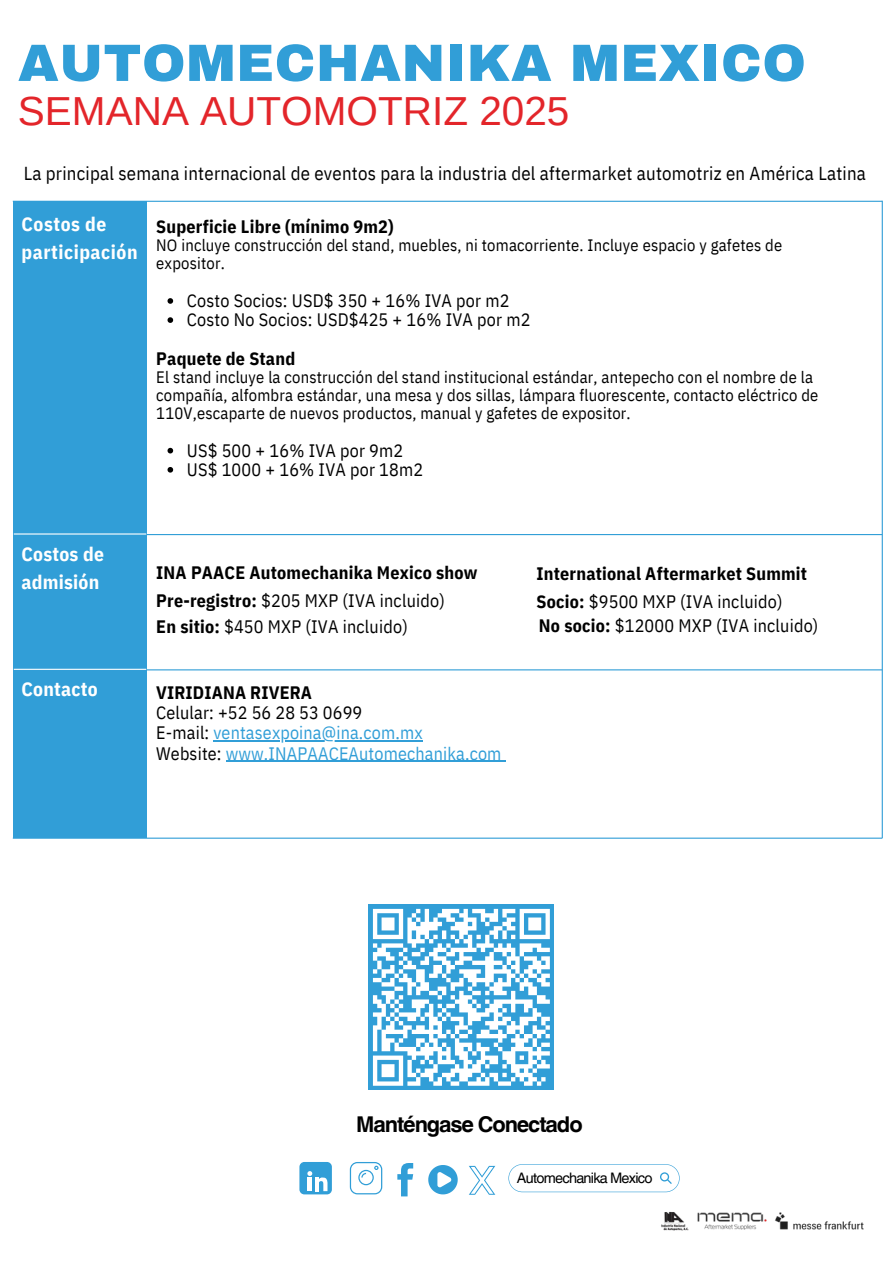
<style>
.page{position:relative;width:894px;height:1264px;background:#fff}
.page>*{position:absolute;margin:0;border:0;box-sizing:border-box;transform-origin:0 0}
.t1{font:900 52.5px "Archivo";letter-spacing:.01em;color:#319ed7}
.t2{font:40.5px "Arimo";color:#e3252a}
.t3{font:700 21.75px "Helvetica World";letter-spacing:-.05em;color:#000}
.t4{font:700 19.5px/28.2px "IBM Plex Sans Cond";letter-spacing:.01em;color:#fff}
.t5{font:700 19.5px/28.2px "IBM Plex Sans Cond";letter-spacing:.03em;color:#fff}
.t6{font:18.75px "IBM Plex Sans Cond";letter-spacing:.01em;color:#000}
.t7{font:18px/20.2px "IBM Plex Sans Cond";letter-spacing:.01em;color:#000}
.t8{font:700 18px "IBM Plex Sans Cond";letter-spacing:.01em;color:#000}
.t9{font:18px "IBM Plex Sans Cond";letter-spacing:.01em;color:#319ed7}
.t10{font:16.5px/18px "IBM Plex Sans Cond";letter-spacing:.01em;color:#000}
.t11{font:14.55px "Helvetica World";letter-spacing:-.05em;color:#000}
.s1{font-weight:700}
.s2{color:#319ed7}
.s3{color:#000}
</style>
<div class="page">
<img style="left:661px;top:1211px;width:203px;height:20px">
<div style="left:13px;top:201px;width:133px;height:637px;background:#319ed7"></div>
<svg style="left:167px;top:298px;width:6px;height:6px"></svg>
<svg style="left:167px;top:317px;width:6px;height:6px"></svg>
<svg style="left:167px;top:448px;width:6px;height:5px"></svg>
<svg style="left:167px;top:467px;width:6px;height:5px"></svg>
<hr style="left:94px;top:534px;width:788px;height:1px;background:#319ed7">
<hr style="left:13px;top:201px;width:869px;height:1px;background:#319ed7">
<hr style="left:93px;top:669px;width:789px;height:1px;background:#319ed7">
<hr style="left:13px;top:837px;width:869px;height:1px;background:#319ed7">
<hr style="left:14px;top:533px;width:132px;height:1px;background:#fff">
<hr style="left:14px;top:668px;width:132px;height:2px;background:#fff">
<hr style="left:881px;top:201px;width:1px;height:637px;background:#319ed7">
<hr style="left:213px;top:740px;width:210px;height:1px;background:#319ed7">
<hr style="left:226px;top:760px;width:261px;height:2px;background:#319ed7">
<svg style="left:487px;top:760px;width:18px;height:2px"></svg>
<svg style="left:397px;top:1163px;width:16px;height:33px"></svg>
<svg style="left:350px;top:1162px;width:32px;height:32px"></svg>
<div style="left:299px;top:1161px;width:33px;height:33px;background:#319ed7;border-radius:5px"></div>
<svg style="left:307px;top:1171px;width:21px;height:20px"></svg>
<svg style="left:428px;top:1165px;width:29px;height:29px"></svg>
<svg style="left:508px;top:1164px;width:171px;height:28px"></svg>
<div style="left:368px;top:904px;width:186px;height:186px;background:#319ed7"></div>
<svg style="left:372px;top:908px;width:178px;height:178px"></svg>
<svg style="left:469px;top:1165px;width:26px;height:29px"></svg>
<h4 class="t1" style="left:18px;top:35px;width:789px">AUTOMECHANIKA MEXICO</h4>
<h4 class="t2" style="left:18px;top:88px;width:553px">SEMANA AUTOMOTRIZ 2025</h4>
<h5 class="t6" style="left:24px;top:161px;width:843px">La principal semana internacional de eventos para la industria del aftermarket automotriz en América Latina</h5>
<p class="t5" style="left:22px;top:209px;width:117px">Costos de participación</p>
<h1 class="t8" style="left:156px;top:214px;width:239px">Superficie Libre (mínimo 9m2)</h1>
<h1 class="t10" style="left:156px;top:236px;width:627px">NO incluye construcción del stand, muebles, ni tomacorriente. Incluye espacio y gafetes de expositor.</h1>
<p class="t7" style="left:187px;top:290px;width:324px">Costo Socios: USD$ 350 + 16% IVA por m2</p>
<h5 class="t7" style="left:187px;top:309px;width:345px">Costo No Socios: USD$425 + 16% IVA por m2</h5>
<p class="t8" style="left:156px;top:346px;width:140px">Paquete de Stand</p>
<p class="t10" style="left:156px;top:367px;width:663px">El stand incluye la construcción del stand institucional estándar, antepecho con el nombre de la compañía, alfombra estándar, una mesa y dos sillas, lámpara fluorescente, contacto eléctrico de<br>110V,escaparte de nuevos productos, manual y gafetes de expositor.</p>
<p class="t7" style="left:187px;top:440px;width:218px">US$ 500 + 16% IVA por 9m2</p>
<p class="t7" style="left:187px;top:459px;width:238px">US$ 1000 + 16% IVA por 18m2</p>
<h4 class="t4" style="left:22px;top:539px;width:84px">Costos de admisión</h4>
<h4 class="t8" style="left:156px;top:560px;width:322px">INA PAACE Automechanika Mexico show</h4>
<h4 class="t7" style="left:156px;top:590px;width:290px"><span class="s1">Pre-registro:</span> $205 MXP (IVA incluido)</h4>
<h6 class="t7" style="left:156px;top:616px;width:253px"><span class="s1">En sitio:</span> $450 MXP (IVA incluido)</h6>
<h6 class="t8" style="left:536px;top:562px;width:272px">International Aftermarket Summit</h6>
<p class="t7" style="left:536px;top:591px;width:247px"><span class="s1">Socio:</span> $9500 MXP (IVA incluido)</p>
<p class="t7" style="left:539px;top:614px;width:281px"><span class="s1">No socio:</span> $12000 MXP (IVA incluido)</p>
<p class="t4" style="left:22px;top:675px;width:77px">Contacto</p>
<p class="t7" style="left:156px;top:682px;width:268px"><span class="s1">VIRIDIANA RIVERA<br></span>Celular: +52 56 28 53 0699<br>E-mail: <span class="s2">ventasexpoina@ina.com.mx</span></p>
<p class="t9" style="left:156px;top:741px;width:346px"><span class="s3">Website:</span> www.INAPAACEAutomechanika.com</p>
<h5 class="t3" style="left:356px;top:1106px;width:228px">Manténgase Conectado</h5>
<h5 class="t11" style="left:516px;top:1169px;width:137px">Automechanika Mexico</h5>
</div>
